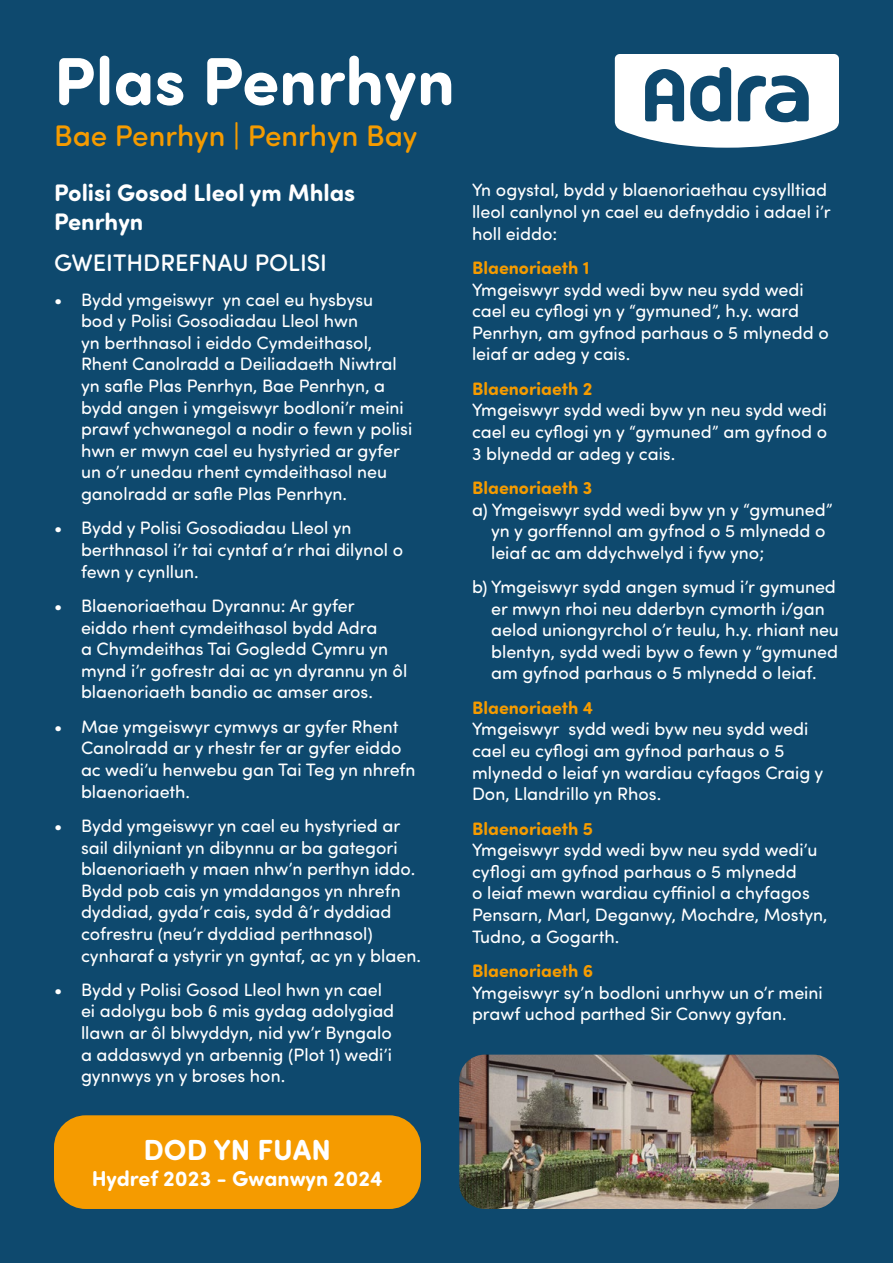
<style>
.page{position:relative;width:893px;height:1263px;background:#0e496e}
.page>*{position:absolute;margin:0;border:0;box-sizing:border-box;transform-origin:0 0}
.t1{font:700 67.8px "Sofia Pro Soft";color:#fff}
.t2{font:500 29.85px "Sofia Pro Soft";color:#f59b00}
.t3{font:700 29.1px "Sofia Pro Soft";color:#fff}
.t4{font:700 24px/28.8px "Sofia Pro Soft";color:#fff}
.t5{font:500 24px "Sofia Pro Soft";color:#fff}
.t6{font:700 21.75px "Sofia Pro Soft";color:#fff}
.t7{font:18px/21.6px "Sofia Pro Soft";color:#fff}
.t8{font:700 18px "Sofia Pro Soft";color:#f59b00}
</style>
<div class="page">
<svg style="left:615px;top:54px;width:224px;height:94px"></svg>
<img style="left:459px;top:1054px;width:380px;height:155px">
<div style="left:54px;top:1115px;width:367px;height:94px;background:#f59b00;border-radius:32px"></div>
<h1 class="t1" style="left:54px;top:32px;width:403px">Plas Penrhyn</h1>
<h2 class="t2" style="left:54px;top:114px;width:365px">Bae Penrhyn | Penrhyn Bay</h2>
<h3 class="t4" style="left:54px;top:177px;width:303px">Polisi Gosod Lleol ym Mhlas<br>Penrhyn</h3>
<h3 class="t5" style="left:54px;top:245px;width:275px">GWEITHDREFNAU POLISI</h3>
<p class="t7" style="left:81px;top:288px;width:333px;text-indent:-27px">• Bydd ymgeiswyr yn cael eu hysbysu<br>bod y Polisi Gosodiadau Lleol hwn<br>yn berthnasol i eiddo Cymdeithasol, Rhent Canolradd a Deiliadaeth Niwtral yn safle Plas Penrhyn, Bae Penrhyn, a bydd angen i ymgeiswyr bodloni’r meini prawf ychwanegol a nodir o fewn y polisi hwn er mwyn cael eu hystyried ar gyfer un o’r unedau rhent cymdeithasol neu ganolradd ar safle Plas Penrhyn.</p>
<p class="t7" style="left:81px;top:516px;width:324px;text-indent:-27px">• Bydd y Polisi Gosodiadau Lleol yn berthnasol i’r tai cyntaf a’r rhai dilynol o fewn y cynllun.</p>
<p class="t7" style="left:81px;top:594px;width:328px;text-indent:-27px">• Blaenoriaethau Dyrannu: Ar gyfer<br>eiddo rhent cymdeithasol bydd Adra<br>a Chymdeithas Tai Gogledd Cymru yn mynd i’r gofrestr dai ac yn dyrannu yn ôl blaenoriaeth bandio ac amser aros.</p>
<p class="t7" style="left:81px;top:715px;width:336px;text-indent:-27px">• Mae ymgeiswyr cymwys ar gyfer Rhent<br>Canolradd ar y rhestr fer ar gyfer eiddo ac wedi’u henwebu gan Tai Teg yn nhrefn blaenoriaeth.</p>
<p class="t7" style="left:81px;top:814px;width:341px;text-indent:-27px">• Bydd ymgeiswyr yn cael eu hystyried ar sail dilyniant yn dibynnu ar ba gategori blaenoriaeth y maen nhw’n perthyn iddo.<br>Bydd pob cais yn ymddangos yn nhrefn dyddiad, gyda’r cais, sydd â’r dyddiad cofrestru (neu’r dyddiad perthnasol) cynharaf a ystyrir yn gyntaf, ac yn y blaen.</p>
<p class="t7" style="left:81px;top:978px;width:315px;text-indent:-27px">• Bydd y Polisi Gosod Lleol hwn yn cael ei adolygu bob 6 mis gydag adolygiad llawn ar ôl blwyddyn, nid yw’r Byngalo a addaswyd yn arbennig (Plot 1) wedi’i gynnwys yn y broses hon.</p>
<p class="t7" style="left:472px;top:179px;width:360px">Yn ogystal, bydd y blaenoriaethau cysylltiad lleol canlynol yn cael eu defnyddio i adael i’r holl eiddo:</p>
<p class="t8" style="left:472px;top:254px;width:119px">Blaenoriaeth 1</p>
<p class="t7" style="left:472px;top:278px;width:358px">Ymgeiswyr sydd wedi byw neu sydd wedi cael eu cyflogi yn y “gymuned”, h.y. ward Penrhyn, am gyfnod parhaus o 5 mlynedd o leiaf ar adeg y cais.</p>
<p class="t8" style="left:472px;top:375px;width:122px">Blaenoriaeth 2</p>
<p class="t7" style="left:472px;top:398px;width:357px;text-align:justify">Ymgeiswyr sydd wedi byw yn neu sydd wedi cael eu cyflogi yn y “gymuned” am gyfnod o 3 blynedd ar adeg y cais.</p>
<p class="t8" style="left:472px;top:474px;width:122px">Blaenoriaeth 3</p>
<p class="t7" style="left:491px;top:498px;width:343px;text-indent:-19px">a) Ymgeiswyr sydd wedi byw yn y “gymuned” yn y gorffennol am gyfnod o 5 mlynedd o leiaf ac am ddychwelyd i fyw yno;</p>
<p class="t7" style="left:491px;top:575px;width:349px;text-indent:-19px">b) Ymgeiswyr sydd angen symud i’r gymuned er mwyn rhoi neu dderbyn cymorth i/gan aelod uniongyrchol o’r teulu, h.y. rhiant neu blentyn, sydd wedi byw o fewn y “gymuned am gyfnod parhaus o 5 mlynedd o leiaf.</p>
<p class="t8" style="left:472px;top:694px;width:123px">Blaenoriaeth 4</p>
<p class="t7" style="left:472px;top:718px;width:353px">Ymgeiswyr sydd wedi byw neu sydd wedi cael eu cyflogi am gyfnod parhaus o 5 mlynedd o leiaf yn wardiau cyfagos Craig y Don, Llandrillo yn Rhos.</p>
<p class="t8" style="left:472px;top:815px;width:123px">Blaenoriaeth 5</p>
<p class="t7" style="left:472px;top:838px;width:357px">Ymgeiswyr sydd wedi byw neu sydd wedi’u cyflogi am gyfnod parhaus o 5 mlynedd<br>o leiaf mewn wardiau cyffiniol a chyfagos Pensarn, Marl, Deganwy, Mochdre, Mostyn, Tudno, a Gogarth.</p>
<p class="t8" style="left:472px;top:957px;width:123px">Blaenoriaeth 6</p>
<p class="t7" style="left:472px;top:981px;width:352px">Ymgeiswyr sy’n bodloni unrhyw un o’r meini prawf uchod parthed Sir Conwy gyfan.</p>
<h3 class="t3" style="left:143px;top:1128px;width:189px">DOD YN FUAN</h3>
<p class="t6" style="left:92px;top:1162px;width:292px">Hydref 2023 - Gwanwyn 2024</p>
</div>
